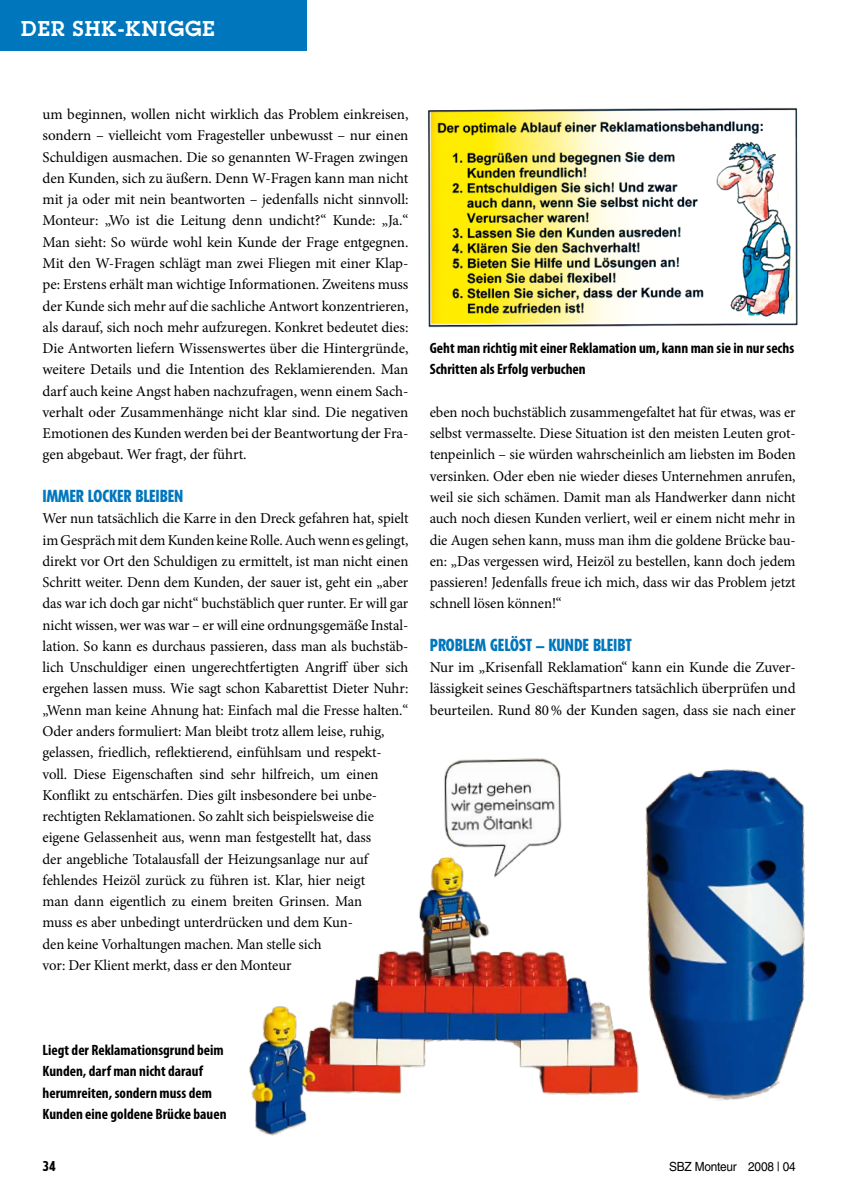
<style>
.page{position:relative;width:851px;height:1204px;background:#fff}
.page>*{position:absolute;margin:0;border:0;box-sizing:border-box;transform-origin:0 0}
.t1{font:600 21px "Lubalin Graph Std";letter-spacing:.05em;color:#fff}
.t2{font:800 condensed 16.5px "Tempo Std";color:#0076bd}
.t3{font:15px/21.3px "Minion Pro";letter-spacing:-.005em;color:#000;text-align:justify}
.t4{font:700 condensed 15px/21.3px "Myriad Pro";color:#000}
.t5{font:800 condensed 13.5px "Tempo Std";color:#000}
.t6{font:12.6px "Helvetica LT Std";letter-spacing:-.02em;color:#000;scale:.94 1}
</style>
<div class="page">
<div style="left:0;top:0;width:306px;height:51px;background:#0076bd"></div>
<img style="left:427px;top:107px;width:371px;height:221px">
<img style="left:249px;top:758px;width:353px;height:378px">
<img style="left:602px;top:769px;width:203px;height:332px">
<h1 class="t1" style="left:21px;top:15px;width:195px">DER SHK-KNIGGE</h1>
<p class="t3" style="left:43px;top:104px;width:367px">um beginnen, wollen nicht wirklich das Problem einkreisen, sondern – vielleicht vom Fragesteller unbewusst – nur einen Schuldigen ausmachen. Die so genannten W-Fragen zwingen den Kunden, sich zu äußern. Denn W-Fragen kann man nicht mit ja oder mit nein beantworten – jedenfalls nicht sinnvoll:<br>Monteur: „Wo ist die Leitung denn undicht?“ Kunde: „Ja.“ Man sieht: So würde wohl kein Kunde der Frage entgegnen.<br>Mit den W-Fragen schlägt man zwei Fliegen mit einer Klap&shy;pe: Erstens erhält man wichtige Informationen. Zweitens muss der Kunde sich mehr auf die sachliche Antwort konzentrieren, als darauf, sich noch mehr aufzuregen. Konkret bedeutet dies:<br>Die Antworten liefern Wissenswertes über die Hintergründe, weitere Details und die Intention des Reklamierenden. Man darf auch keine Angst haben nachzufragen, wenn einem Sach&shy;verhalt oder Zusammenhänge nicht klar sind. Die negativen Emotionen des Kunden werden bei der Beantwortung der Fra&shy;gen abgebaut. Wer fragt, der führt.</p>
<p class="t2" style="left:43px;top:485px;width:142px">IMMER LOCKER BLEIBEN</p>
<p class="t3" style="left:43px;top:508px;width:367px;text-align:left">Wer nun tatsächlich die Karre in den Dreck gefahren hat, spielt im Gespräch mit dem Kunden keine Rolle. Auch wenn es gelingt, direkt vor Ort den Schuldigen zu ermittelt, ist man nicht einen Schritt weiter. Denn dem Kunden, der sauer ist, geht ein „aber das war ich doch gar nicht“ buchstäblich quer runter. Er will gar nicht wissen, wer was war – er will eine ordnungsgemäße Instal&shy;lation. So kann es durchaus passieren, dass man als buchstäb&shy;lich Unschuldiger einen ungerechtfertigten Angriff über sich ergehen lassen muss. Wie sagt schon Kabarettist Die-ter Nuhr: „Wenn man keine Ahnung hat: Einfach mal die Fresse halten.“ Oder anders formuliert: Man bleibt trotz allem leise, ruhig, gelassen, friedlich, reflektierend, einfühlsam und respekt&shy;voll. Diese Eigenschaften sind sehr hilfreich, um einen Konflikt zu entschärfen. Dies gilt insbesondere bei unbe&shy;rechtigten Reklamationen. So zahlt sich beispielsweise die eigene Gelassenheit aus, wenn man festgestellt hat, dass<br>der angebliche Totalausfall der Heizungsanlage nur auf fehlendes Heizöl zurück zu führen ist. Klar, hier neigt<br>man dann eigentlich zu einem breiten Grinsen. Man<br>muss es aber unbedingt unterdrücken und dem Kun-<br>den keine Vorhaltungen machen. Man stelle sich<br>vor: Der Klient merkt, dass er den Monteur</p>
<p class="t4" style="left:429px;top:337px;width:366px">Geht man richtig mit einer Reklamation um, kann man sie in nur sechs<br>Schritten als Erfolg verbuchen</p>
<p class="t3" style="left:429px;top:401px;width:367px">eben noch buchstäblich zusammengefaltet hat für etwas, was er selbst vermasselte. Diese Situation ist den meisten Leuten grot&shy;tenpeinlich – sie würden wahrscheinlich am liebsten im Boden versinken. Oder eben nie wieder dieses Unternehmen anrufen, weil sie sich schämen. Damit man als Handwerker dann nicht auch noch diesen Kunden verliert, weil er einem nicht mehr in die Augen sehen kann, muss man ihm die goldene Brücke bau&shy;en: „Das vergessen wird, Heizöl zu bestellen, kann doch jedem passieren! Jedenfalls freue ich mich, dass wir das Problem jetzt schnell lösen können!“</p>
<p class="t2" style="left:429px;top:634px;width:203px">PROBLEM GELÖST – KU NDE BLEIBT</p>
<p class="t3" style="left:429px;top:656px;width:367px">Nur im „Krisenfall Reklamation“ kann ein Kunde die Zuver&shy;lässigkeit seines Geschäftspartners tatsächlich überprüfen und beurteilen. Rund 80% der Kunden sagen, dass sie nach einer</p>
<p class="t4" style="left:43px;top:1039px;width:185px">Liegt der Reklamationsgrund beim<br>Kunden, darf man nicht darauf herumreiten, sondern muss dem<br>Kunden eine goldene Brücke bauen</p>
<p class="t5" style="left:43px;top:1157px;width:14px">34</p>
<p class="t6" style="left:669px;top:1158px;width:136px">SBZ Monteur 2008 | 04</p>
</div>
